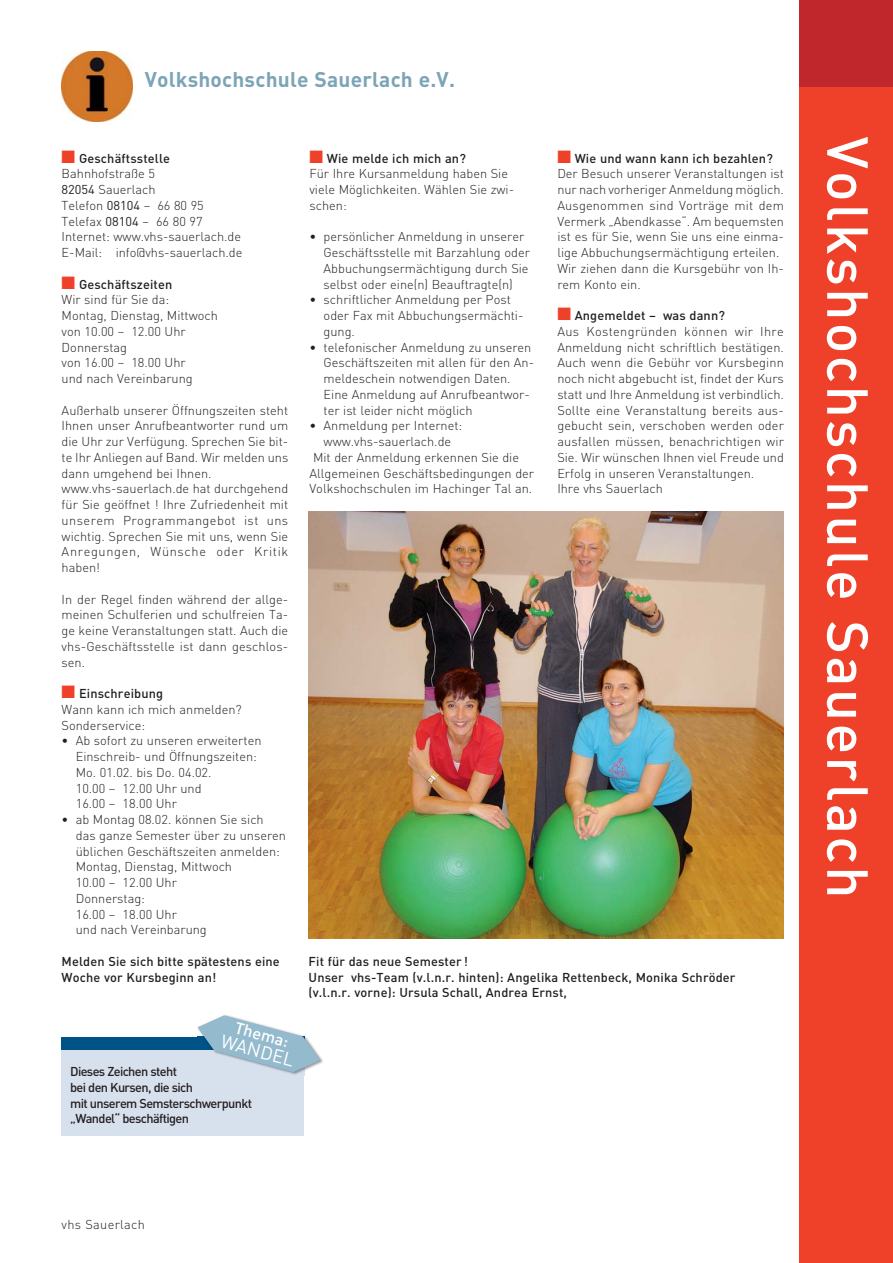
<style>
.page{position:relative;width:893px;height:1263px;background:#fff}
.page>*{position:absolute;margin:0;border:0;box-sizing:border-box;transform-origin:0 0}
.t1{font:500 57px "DIN";letter-spacing:.04em;color:#fff}
.t2{font:700 21px "DIN";letter-spacing:.01em;color:#7ca4b7}
.t3{font:18.45px "DIN";color:#fff}
.t4{font:500 16.35px "DIN";color:#fff}
.t5{font:300 12.75px/15.8px "DIN";color:#231f20}
.t6{font:500 12.75px/15.8px "DIN";letter-spacing:.01em;color:#231f20}
.t7{font:500 12.75px/15.8px "DIN";letter-spacing:-.05em;color:#231f20}
.t8{font:300 12.75px "DIN";letter-spacing:.025em;color:#231f20}
.s1{color:#ef402a}
.s2{font-weight:500}
.s3{font-weight:400}
</style>
<div class="page">
<img style="left:62px;top:51px;width:70px;height:70px">
<div style="left:799px;top:86px;width:94px;height:1177px;background:#ef402a"></div>
<div style="left:799px;top:0;width:94px;height:86px;background:#bf272d"></div>
<img style="left:309px;top:512px;width:475px;height:427px">
<div style="left:62px;top:1048px;width:242px;height:88px;background:#d7e0ed"></div>
<div style="left:62px;top:1037px;width:242px;height:12px;background:#005387"></div>
<img style="left:197px;top:1049px;width:104px;height:26px">
<svg style="left:198px;top:1015px;width:122px;height:57px"></svg>
<h2 class="t2" style="left:145px;top:72px;width:312px">Volkshochschule Sauerlach e.V.</h2>
<p class="t5" style="left:62px;top:152px;width:182px"><span class="s1">■</span> <span class="s2">Geschäftsstelle<br></span>Bahnhofstraße 5<br><span class="s3">82054</span> Sauerlach<br>Telefon <span class="s3">08104</span> – 66 80 95<br>Telefax <span class="s3">08104</span> – 66 80 97<br>Internet: www.vhs-sauerlach.de<br>E-Mail: info@vhs-sauerlach.de</p>
<p class="t5" style="left:62px;top:278px;width:158px"><span class="s1">■</span> <span class="s2">Geschäftszeiten<br></span>Wir sind für Sie da:<br>Montag, Dienstag, Mittwoch von 10.00 – 12.00 Uhr<br>Donnerstag<br>von 16.00 – 18.00 Uhr<br>und nach Vereinbarung</p>
<p class="t5" style="left:62px;top:404px;width:228px">Außerhalb unserer Öffnungszeiten steht Ihnen unser Anrufbeantworter rund um die Uhr zur Verfügung. Sprechen Sie bit&shy;te Ihr Anliegen auf Band. Wir melden uns dann umgehend bei Ihnen. www.vhs-sauerlach.de hat durch gehend für Sie geöffnet ! Ihre Zufriedenheit mit unserem Programmangebot ist uns wichtig. Sprechen Sie mit uns, wenn Sie Anregungen, Wünsche oder Kritik haben!</p>
<p class="t5" style="left:62px;top:593px;width:228px;text-align:justify">In der Regel finden während der allge&shy;meinen Schulferien und schulfreien Ta&shy;ge keine Veranstaltungen statt. Auch die vhs-Geschäftsstelle ist dann geschlos&shy;sen.</p>
<p class="t5" style="left:62px;top:687px;width:182px"><span class="s1">■</span> <span class="s2">Einschreibung<br></span>Wann kann ich mich anmelden?<br>Sonderservice:</p>
<p class="t5" style="left:76px;top:734px;width:187px;text-indent:-14px">• Ab sofort zu unseren erweiterten<br>Einschreib- und Öffnungszeiten:<br>Mo. 01.02. bis Do. 04.02.<br>10.00 – 12.00 Uhr und<br>16.00 – 18.00 Uhr</p>
<p class="t5" style="left:76px;top:813px;width:212px;text-indent:-14px">• ab Montag 08.02. können Sie sich das ganze Semester über zu unseren üblichen Geschäftszeiten anmelden:<br>Montag, Dienstag, Mittwoch<br>10.00 – 12.00 Uhr<br>Donnerstag:<br>16.00 – 18.00 Uhr<br>und nach Vereinbarung</p>
<p class="t6" style="left:62px;top:955px;width:220px">Melden Sie sich bitte spätestens eine<br>Woche vor Kursbeginn an!</p>
<p class="t4" style="left:237px;top:1022px;width:57px;rotate:15deg">Thema:</p>
<h3 class="t3" style="left:223px;top:1034px;width:76px;rotate:15deg">WANDEL</h3>
<p class="t7" style="left:70px;top:1065px;width:183px">Dieses Zeichen steht<br>bei den Kursen, die sich<br>mit unserem Semsterschwerpunkt „Wandel“ beschäftigen</p>
<p class="t5" style="left:309px;top:152px;width:206px"><span class="s1">■</span> <span class="s2">Wie melde ich mich an?<br></span>Für Ihre Kursanmeldung haben Sie viele Möglichkeiten. Wählen Sie zwi&shy;schen:</p>
<p class="t5" style="left:324px;top:230px;width:208px;text-indent:-14px">• persönlicher Anmeldung in unserer Geschäftsstelle mit Barzahlung oder Abbuchungsermächtigung durch Sie selbst oder eine(n) Beauftragte(n)</p>
<p class="t5" style="left:324px;top:293px;width:201px;text-indent:-14px">• schriftlicher Anmeldung per Post oder Fax mit Abbuchungsermächti&shy;gung.</p>
<p class="t5" style="left:324px;top:341px;width:212px;text-indent:-14px">• telefonischer Anmeldung zu unseren Geschäftszeiten mit allen für den An&shy;meldeschein notwendigen Daten.<br>Eine Anmeldung auf Anrufbeantwor&shy;ter ist leider nicht möglich</p>
<p class="t5" style="left:309px;top:419px;width:154px">• Anmeldung per Internet:</p>
<p class="t5" style="left:324px;top:435px;width:129px">www.vhs-sauerlach.de</p>
<p class="t5" style="left:313px;top:451px;width:207px">Mit der Anmeldung erkennen Sie die</p>
<p class="t5" style="left:309px;top:467px;width:226px">Allgemeinen Geschäftsbedingungen der</p>
<p class="t5" style="left:309px;top:482px;width:224px">Volkshochschulen im Hachinger Tal an.</p>
<p class="t5" style="left:557px;top:152px;width:228px"><span class="s1">■</span> <span class="s2">Wie und wann kann ich bezahlen?<br></span>Der Besuch unserer Veranstaltungen ist nur nach vorheriger Anmeldung möglich.<br>Ausgenommen sind Vorträge mit dem Vermerk „Abendkasse“. Am bequemsten ist es für Sie, wenn Sie uns eine einma&shy;lige Abbuchungsermächtigung erteilen.<br>Wir ziehen dann die Kursgebühr von Ih&shy;rem Konto ein.</p>
<p class="t5" style="left:557px;top:309px;width:228px"><span class="s1">■</span> <span class="s2">Angemeldet – was dann?<br></span>Aus Kostengründen können wir Ihre An meldung nicht schriftlich bestätigen.<br>Auch wenn die Gebühr vor Kursbeginn noch nicht abgebucht ist, findet der Kurs statt und Ihre Anmeldung ist verbindlich.<br>Sollte eine Veranstaltung bereits aus&shy;gebucht sein, verschoben werden oder ausfallen müssen, benachrichtigen wir Sie. Wir wünschen Ihnen viel Freude und Erfolg in unseren Veranstaltungen.<br>Ihre vhs Sauerlach</p>
<p class="t6" style="left:309px;top:955px;width:428px">Fit für das neue Semester !<br>Unser vhs-Team (v.l.n.r. hinten): Angelika Rettenbeck, Monika Schröder (v.l.n.r. vorne): Ursula Schall, Andrea Ernst,</p>
<p class="t8" style="left:62px;top:1220px;width:85px">vhs Sauerlach</p>
<h1 class="t1" style="left:868px;top:137px;width:763px;rotate:90deg">Volkshochschule Sauerlach</h1>
</div>
